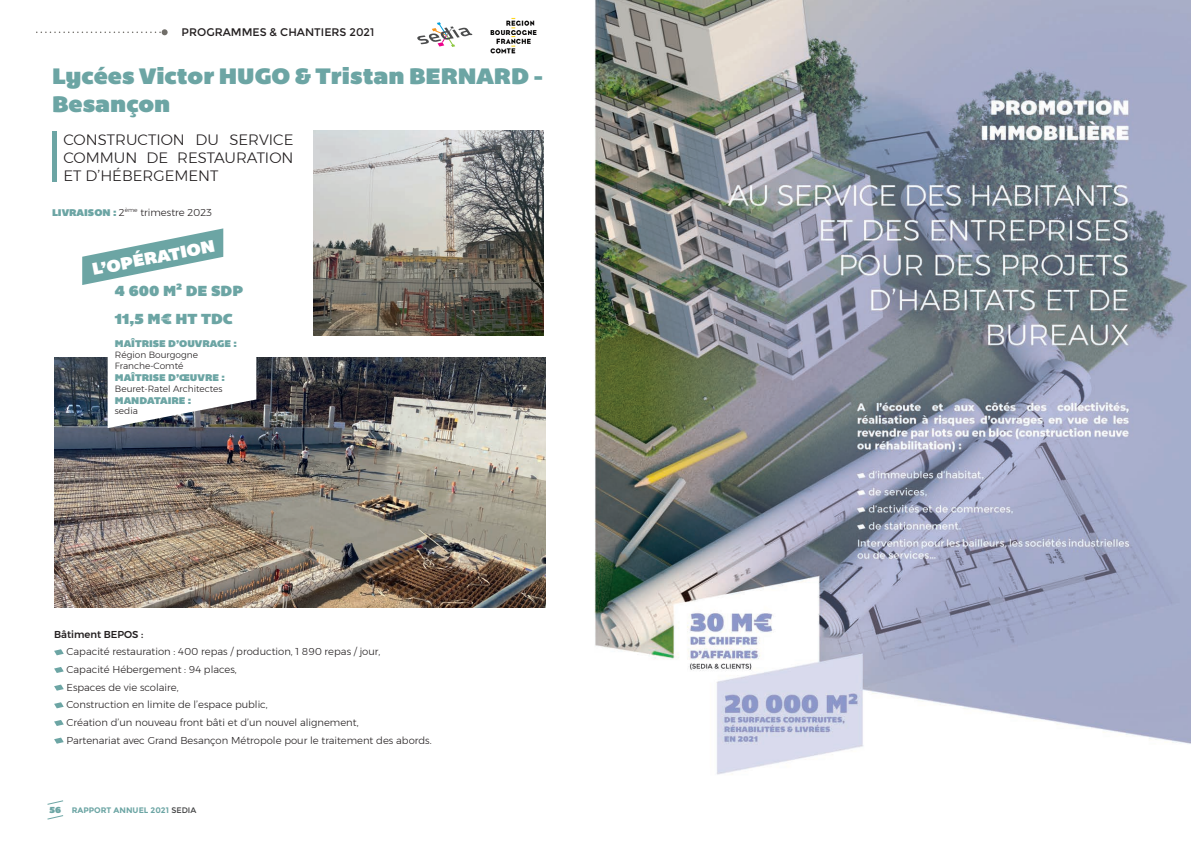
<style>
.page{position:relative;width:1191px;height:842px;background:#fff}
.page>*{position:absolute;margin:0;border:0;box-sizing:border-box;transform-origin:0 0}
.t1{font:23px/27.6px "Bemio";color:#6ca5a4}
.t2{font:17.5px "Bemio";color:#fff}
.t3{font:300 15px/18px "Montserrat";color:#231f20;text-align:justify}
.t4{font:15px/28.8px "Bemio";color:#6ca5a4}
.t5{font:11px "Montserrat";color:#231f20}
.t6{font:300 10px/17.7px "Montserrat";color:#231f20}
.t7{font:10px "Bemio";color:#6ca5a4}
.t8{font:500 10px "Montserrat";color:#231f20}
.t9{font:300 9px/10.8px "Montserrat";color:#231f20}
.t10{font:700 8px "Montserrat";color:#6ca5a4}
.s1{font-family:"Bemio";font-weight:400;color:#6ca5a4}
.s2{font-family:"Bemio";font-weight:400;font-size:9px}
.s3{font-weight:400;color:#414243}
</style>
<div class="page">
<img style="left:54px;top:358px;width:492px;height:249px">
<svg style="left:54px;top:649px;width:10px;height:6px"></svg>
<svg style="left:54px;top:667px;width:10px;height:6px"></svg>
<svg style="left:54px;top:685px;width:10px;height:6px"></svg>
<svg style="left:54px;top:702px;width:10px;height:6px"></svg>
<svg style="left:54px;top:720px;width:10px;height:6px"></svg>
<svg style="left:54px;top:738px;width:10px;height:6px"></svg>
<img style="left:314px;top:131px;width:230px;height:204px">
<hr style="left:52px;top:131px;width:4px;height:50px;background:#6ca5a4">
<svg style="left:82px;top:228px;width:174px;height:200px"></svg>
<img style="left:490px;top:17px;width:47px;height:37px">
<svg style="left:417px;top:22px;width:55px;height:25px"></svg>
<svg style="left:47px;top:800px;width:16px;height:5px"></svg>
<svg style="left:47px;top:815px;width:16px;height:4px"></svg>
<svg style="left:36px;top:29px;width:132px;height:6px"></svg>
<img style="left:594px;top:0;width:597px;height:775px">
<p class="t5" style="left:182px;top:26px;width:194px">PROGRAMMES &amp; CHANTIERS 2021</p>
<h1 class="t1" style="left:52px;top:62px;width:493px">Lycées Victor HUGO &amp; Tristan BERNARD -<br>Besançon</h1>
<h3 class="t3" style="left:63px;top:131px;width:232px">CONSTRUCTION DU SERVICE COMMUN DE RESTAURATION ET D’HÉBERGEMENT</h3>
<p class="t6" style="left:52px;top:203px;width:161px"><span class="s1">LIVRAISON :</span> 2<sup>ème</sup> trimestre 2023</p>
<h2 class="t2" style="left:90px;top:256px;width:126px;rotate:-11deg">L’OPÉRATION</h2>
<h3 class="t4" style="left:115px;top:276px;width:130px">4 600 M² DE SDP<br>11,5 M€ HT TDC</h3>
<p class="t7" style="left:115px;top:336px;width:124px">MAÎTRISE D’OUVRAGE :</p>
<p class="t9" style="left:115px;top:349px;width:85px">Région Bourgogne<br>Franche-Comté</p>
<p class="t7" style="left:115px;top:369px;width:111px">MAÎTRISE D’ŒUVRE :</p>
<p class="t9" style="left:115px;top:383px;width:109px">Beuret-Ratel Architectes</p>
<p class="t7" style="left:115px;top:392px;width:78px">MANDATAIRE :</p>
<p class="t9" style="left:115px;top:406px;width:24px">sedia</p>
<p class="t8" style="left:54px;top:626px;width:91px">Bâtiment BEPOS :</p>
<p class="t6" style="left:66px;top:643px;width:367px">Capacité restauration : 400 repas / production, 1 890 repas / jour,<br>Capacité Hébergement : 94 places,<br>Espaces de vie scolaire,<br>Construction en limite de l’espace public,<br>Création d’un nouveau front bâti et d’un nouvel alignement,<br>Partenariat avec Grand Besançon Métropole pour le traitement des abords.</p>
<p class="t10" style="left:49px;top:805px;width:148px"><span class="s2">56</span> RAPPORT ANNUEL 2021 <span class="s3">SEDIA</span></p>
</div>
